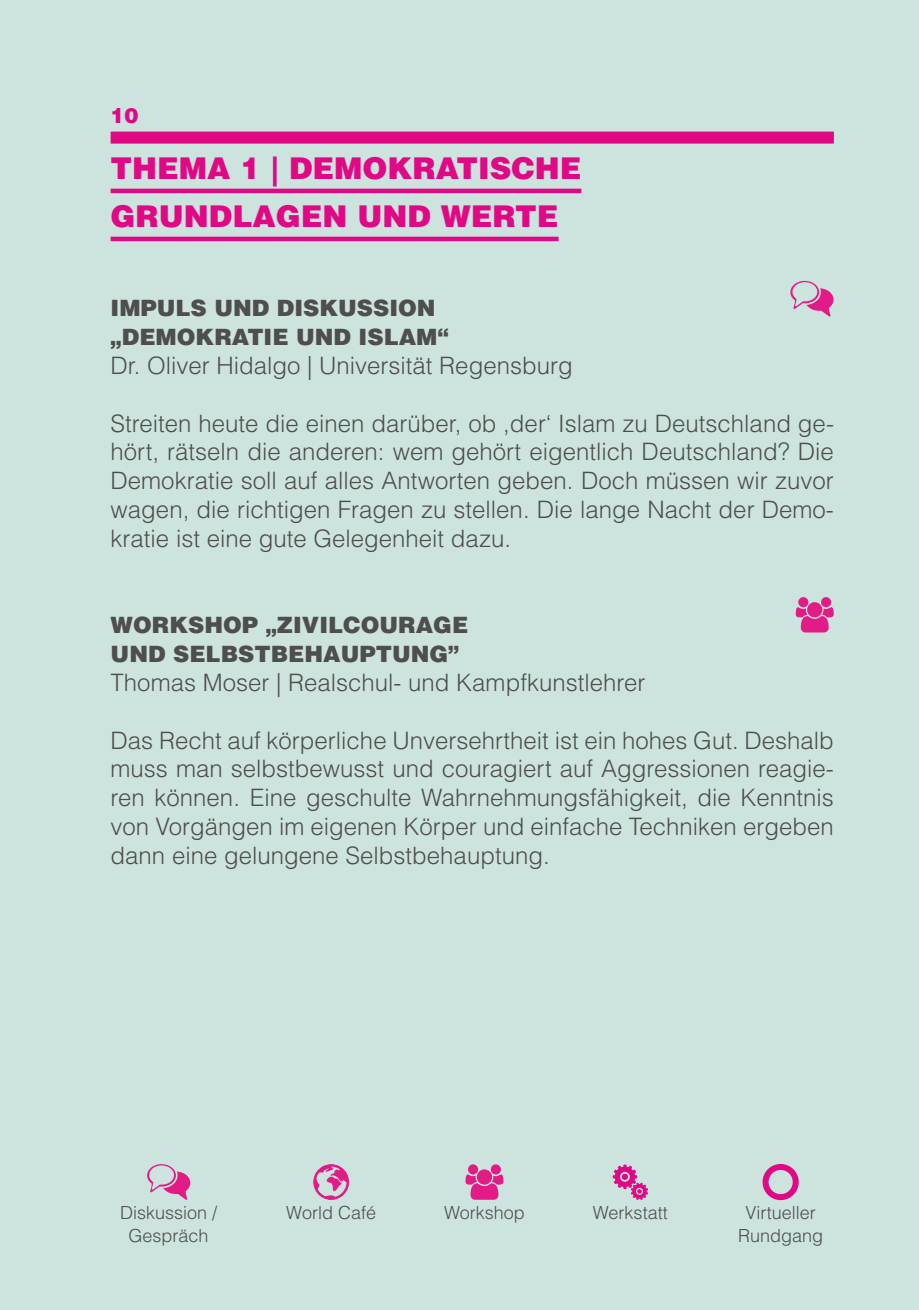
<style>
.page{position:relative;width:919px;height:1310px;background:#fff}
.page>*{position:absolute;margin:0;border:0;box-sizing:border-box;transform-origin:0 0}
.t1{font:900 30px/48px "Helvetica LT Std";color:#e10886}
.t2{font:300 24px/28.8px "Helvetica LT Std";color:#4e4e4d;text-align:justify}
.t3{font:900 22.5px/28.8px "Helvetica LT Std";color:#4e4e4d}
.t4{font:900 21px "Helvetica LT Std";color:#e10886}
.t5{font:300 18px/22.5px "Helvetica LT Std";color:#4e4e4d;text-align:center}
</style>
<div class="page">
<div style="left:0;top:0;width:918px;height:1310px;background:#cde4de"></div>
<hr style="left:918px;top:0;width:1px;height:1310px;background:#cde4de">
<hr style="left:111px;top:189px;width:470px;height:4px;background:#e10886">
<hr style="left:111px;top:237px;width:447px;height:4px;background:#e10886">
<div style="left:111px;top:132px;width:722px;height:12px;background:#e10886"></div>
<svg style="left:147px;top:1164px;width:44px;height:36px"></svg>
<svg style="left:790px;top:281px;width:43px;height:36px"></svg>
<svg style="left:313px;top:1164px;width:36px;height:35px"></svg>
<svg style="left:465px;top:1169px;width:38px;height:30px"></svg>
<div style="left:468px;top:1164px;width:10px;height:10px;background:#e31b86;border-radius:50%"></div>
<div style="left:490px;top:1164px;width:11px;height:10px;background:#e31b86;border-radius:50%"></div>
<svg style="left:612px;top:1164px;width:36px;height:36px"></svg>
<div style="left:762px;top:1164px;width:36px;height:36px;border:6px solid #e10886;border-radius:50%"></div>
<svg style="left:795px;top:602px;width:38px;height:30px"></svg>
<div style="left:798px;top:597px;width:10px;height:10px;background:#e31b86;border-radius:50%"></div>
<div style="left:821px;top:597px;width:10px;height:10px;background:#e31b86;border-radius:50%"></div>
<p class="t4" style="left:111px;top:102px;width:30px">10</p>
<p class="t1" style="left:111px;top:143px;width:472px">THEMA 1 | DEMOKRATISCHE<br>GRUNDLAGEN UND WERTE</p>
<p class="t3" style="left:111px;top:293px;width:339px">IMPULS UND DISKUSSION „DEMOKRATIE UND ISLAM“</p>
<p class="t2" style="left:111px;top:351px;width:463px">Dr. Oliver Hidalgo | Universität Regensburg</p>
<p class="t2" style="left:111px;top:408px;width:724px">Streiten heute die einen darüber, ob ,der‘ Islam zu Deutschland ge&shy;hört, rätseln die anderen: wem gehört eigentlich Deutschland? Die Demokratie soll auf alles Antworten geben. Doch müssen wir zuvor wagen, die richtigen Fragen zu stellen. Die lange Nacht der Demo&shy;kratie ist eine gute Gelegenheit dazu.</p>
<p class="t3" style="left:111px;top:610px;width:359px">WORKSHOP „ZIVILCOURAGE<br>UND SELBSTBEHAUPTUNG”</p>
<p class="t2" style="left:111px;top:668px;width:536px">Thomas Moser | Realschul- und Kampfkunstlehrer</p>
<p class="t2" style="left:111px;top:725px;width:724px">Das Recht auf körperliche Unversehrtheit ist ein hohes Gut. Deshalb muss man selbstbewusst und couragiert auf Aggressionen reagie&shy;ren können. Eine geschulte Wahrnehmungsfähigkeit, die Kenntnis von Vorgängen im eigenen Körper und einfache Techniken ergeben dann eine gelungene Selbstbehauptung.</p>
<p class="t5" style="left:120px;top:1201px;width:99px">Diskussion /<br>Gespräch</p>
<p class="t5" style="left:286px;top:1201px;width:91px">World Café</p>
<p class="t5" style="left:444px;top:1201px;width:82px">Workshop</p>
<p class="t5" style="left:593px;top:1201px;width:76px">Werkstatt</p>
<p class="t5" style="left:738px;top:1201px;width:87px">Virtueller<br>Rundgang</p>
</div>
